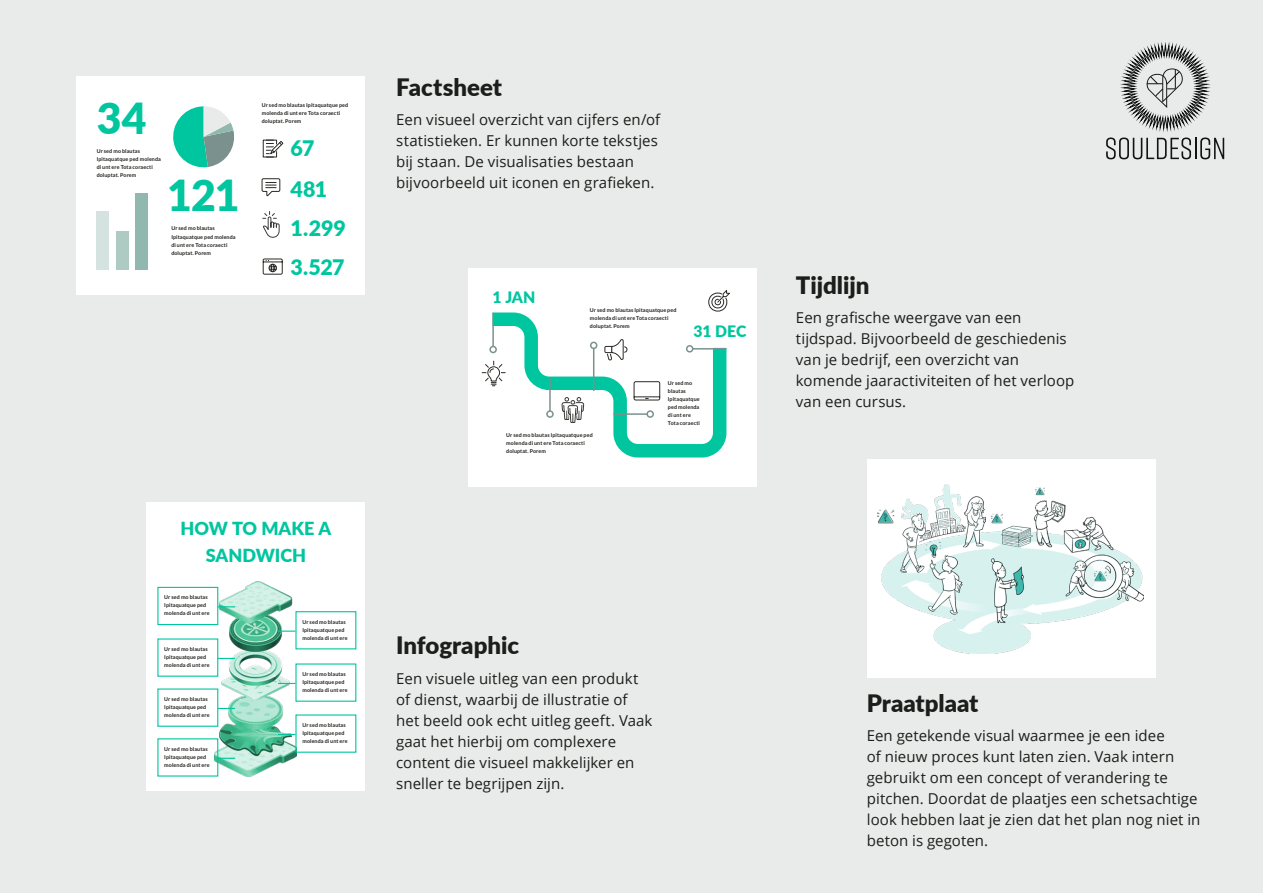
<style>
.page{position:relative;width:1263px;height:893px;background:#e8ebe9}
.page>*{position:absolute;margin:0;border:0;box-sizing:border-box;transform-origin:0 0}
.t1{font:900 42.75px "Lato";color:#00c69f}
.t2{font:900 24px "Lato";color:#1d1d1b}
.t3{font:900 21.3px/41.1px "Lato";letter-spacing:-.02em;color:#00c69f}
.t4{font:900 18px/27px "Lato";color:#00c69f;text-align:center}
.t5{font:900 15.75px "Lato";letter-spacing:-.005em;color:#00c69f}
.t6{font:15px/21px "Open Sans";letter-spacing:.005em;color:#1d1d1b}
.t7{font:700 5.4px/7.9px "Lato";letter-spacing:.02em;color:#1d1d1b}
</style>
<div class="page">
<svg style="left:1106px;top:138px;width:118px;height:21px"></svg>
<svg style="left:1120px;top:43px;width:90px;height:89px"></svg>
<div style="left:77px;top:77px;width:288px;height:218px;background:#fff"></div>
<div style="left:97px;top:212px;width:12px;height:58px;background:#d4e3df"></div>
<div style="left:116px;top:232px;width:12px;height:38px;background:#adcac3"></div>
<div style="left:135px;top:193px;width:12px;height:77px;background:#91b8ae"></div>
<svg style="left:173px;top:106px;width:61px;height:62px"></svg>
<div style="left:263px;top:140px;width:14px;height:17px;background:#fff;border:1px solid #2a2a27"></div>
<svg style="left:266px;top:140px;width:18px;height:18px"></svg>
<svg style="left:262px;top:211px;width:18px;height:27px"></svg>
<svg style="left:261px;top:178px;width:19px;height:18px"></svg>
<svg style="left:263px;top:258px;width:20px;height:17px"></svg>
<div style="left:468px;top:268px;width:288px;height:219px;background:#fff"></div>
<svg style="left:481px;top:290px;width:249px;height:168px"></svg>
<div style="left:146px;top:502px;width:219px;height:288px;background:#fff"></div>
<img style="left:215px;top:582px;width:81px;height:194px">
<svg style="left:278px;top:631px;width:17px;height:1px"></svg>
<div style="left:295px;top:611px;width:61px;height:38px;border:1px solid #00c69f"></div>
<svg style="left:218px;top:606px;width:17px;height:1px"></svg>
<div style="left:157px;top:587px;width:61px;height:38px;border:1px solid #00c69f"></div>
<svg style="left:218px;top:658px;width:17px;height:1px"></svg>
<svg style="left:218px;top:708px;width:17px;height:1px"></svg>
<div style="left:157px;top:688px;width:61px;height:39px;border:1px solid #00c69f"></div>
<svg style="left:218px;top:758px;width:17px;height:1px"></svg>
<svg style="left:278px;top:683px;width:17px;height:1px"></svg>
<svg style="left:278px;top:734px;width:17px;height:1px"></svg>
<div style="left:867px;top:459px;width:288px;height:219px;background:#fff"></div>
<img style="left:878px;top:484px;width:266px;height:169px">
<h1 class="t1" style="left:97px;top:86px;width:51px">34</h1>
<p class="t7" style="left:97px;top:147px;width:66px">Ur sed mo blautas<br>Ipitaquatque ped molenda di unt ere Tota coraecti doluptat. Porem</p>
<h1 class="t1" style="left:167px;top:164px;width:74px">121</h1>
<p class="t7" style="left:171px;top:224px;width:66px">Ur sed mo blautas<br>Ipitaquatque ped molenda di unt ere Tota coraecti doluptat. Porem</p>
<p class="t7" style="left:262px;top:101px;width:88px">Ur sed mo blautas Ipitaquatque ped molenda di unt ere Tota coraecti doluptat. Porem</p>
<h3 class="t3" style="left:290px;top:127px;width:38px">67<br>481</h3>
<h3 class="t3" style="left:290px;top:208px;width:57px;line-height:38.5px">1.299<br>3.527</h3>
<h3 class="t4" style="left:180px;top:514px;width:152px">HOW TO MAKE A<br>SANDWICH</h3>
<p class="t7" style="left:164px;top:593px;width:47px">Ur sed mo blautas<br>Ipitaquatque ped molenda di unt ere</p>
<p class="t7" style="left:164px;top:645px;width:47px">Ur sed mo blautas<br>Ipitaquatque ped molenda di unt ere</p>
<p class="t7" style="left:164px;top:695px;width:47px">Ur sed mo blautas<br>Ipitaquatque ped molenda di unt ere</p>
<p class="t7" style="left:164px;top:745px;width:47px">Ur sed mo blautas<br>Ipitaquatque ped molenda di unt ere</p>
<p class="t7" style="left:302px;top:618px;width:47px">Ur sed mo blautas<br>Ipitaquatque ped molenda di unt ere</p>
<p class="t7" style="left:302px;top:670px;width:47px">Ur sed mo blautas<br>Ipitaquatque ped molenda di unt ere</p>
<p class="t7" style="left:302px;top:721px;width:47px">Ur sed mo blautas<br>Ipitaquatque ped molenda di unt ere</p>
<h2 class="t2" style="left:396px;top:69px;width:107px">Factsheet</h2>
<h3 class="t6" style="left:396px;top:109px;width:266px">Een visueel overzicht van cijfers en/of statistieken. Er kunnen korte tekstjes bij staan. De visualisaties bestaan bijvoorbeeld uit iconen en grafieken.</h3>
<h3 class="t5" style="left:493px;top:285px;width:44px">1 JAN</h3>
<p class="t7" style="left:590px;top:306px;width:88px">Ur sed mo blautas Ipitaquatque ped molenda di unt ere Tota coraecti doluptat. Porem</p>
<h3 class="t5" style="left:693px;top:319px;width:55px">31 DEC</h3>
<p class="t7" style="left:668px;top:379px;width:34px">Ur sed mo blautas<br>Ipitaquatque ped molenda di unt ere<br>Tota coraecti</p>
<p class="t7" style="left:506px;top:431px;width:88px">Ur sed mo blautas Ipitaquatque ped molenda di unt ere Tota coraecti doluptat. Porem</p>
<h2 class="t2" style="left:396px;top:627px;width:124px">Infographic</h2>
<h3 class="t6" style="left:396px;top:667px;width:258px">Een visuele uitleg van een produkt of dienst, waarbij de illustratie of het beeld ook echt uitleg geeft. Vaak gaat het hierbij om complexere content die visueel makkelijker en sneller te begrijpen zijn.</h3>
<h2 class="t2" style="left:796px;top:267px;width:75px">Tijdlijn</h2>
<h3 class="t6" style="left:796px;top:307px;width:280px">Een grafische weergave van een tijdspad. Bijvoorbeeld de geschiedenis van je bedrijf, een overzicht van komende jaaractiviteiten of het verloop van een cursus.</h3>
<h2 class="t2" style="left:867px;top:685px;width:113px">Praatplaat</h2>
<p class="t6" style="left:867px;top:725px;width:335px">Een getekende visual waarmee je een idee<br>of nieuw proces kunt laten zien. Vaak intern gebruikt om een concept of verandering te pitchen. Doordat de plaatjes een schetsachtige look hebben laat je zien dat het plan nog niet in beton is gegoten.</p>
</div>
